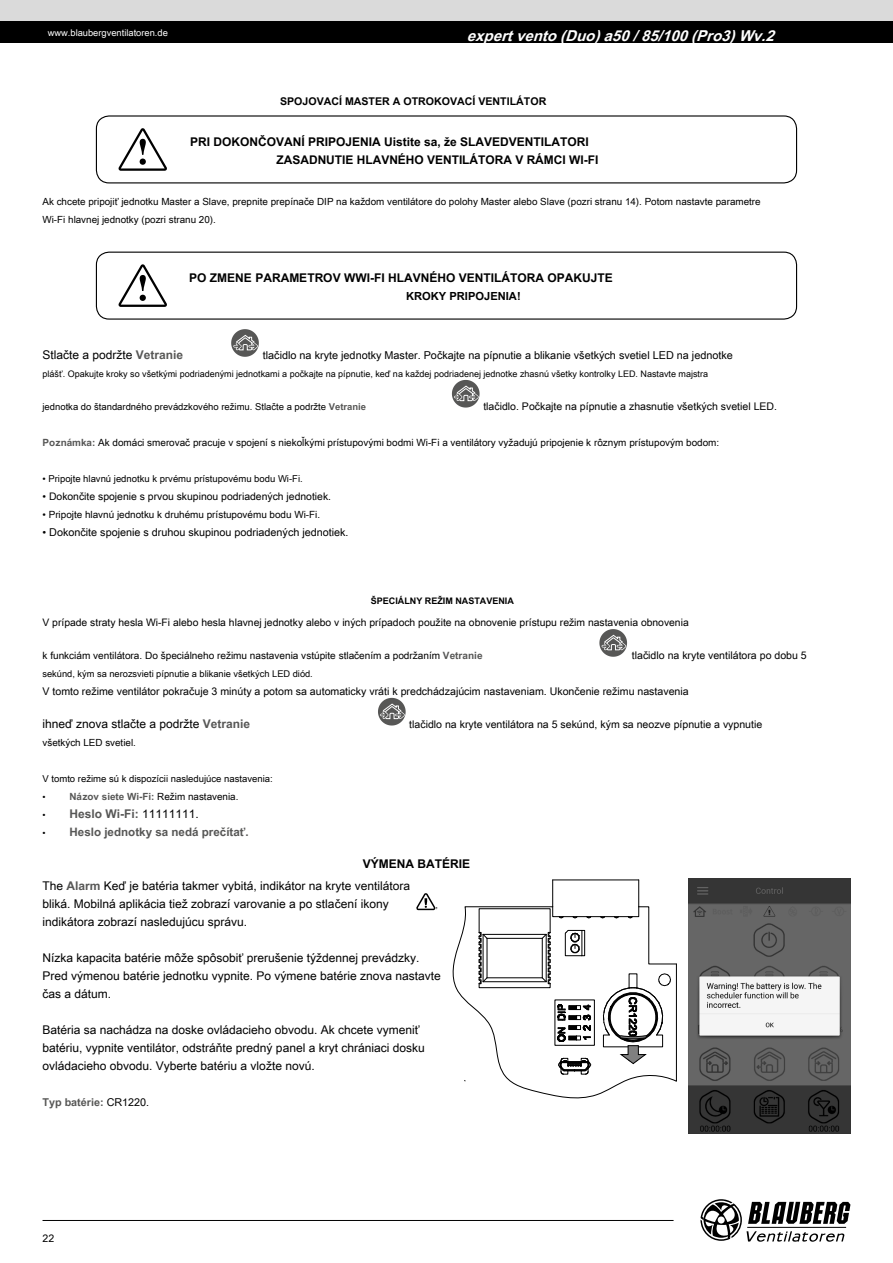
<style>
.page{position:relative;width:893px;height:1263px;background:#fff}
.page>*{position:absolute;margin:0;border:0;box-sizing:border-box;transform-origin:0 0}
.t1{font:italic 700 15px "Arial Unicode MS";color:#fff}
.t2{font:12px/18px "Arial Unicode MS";color:#000}
.t3{font:700 12px/18px "Arial Unicode MS";color:#000}
.t4{font:700 12px "Arial Unicode MS";color:#575756}
.t5{font:700 11.55px "Arial Unicode MS";color:#575756}
.t6{font:700 11.1px "Arial Unicode MS";color:#000}
.t7{font:10.8px "Arial Unicode MS";color:#000}
.t8{font:700 10.8px "Arial Unicode MS";color:#575756}
.t9{font:10.65px "Arial Unicode MS";color:#000}
.t10{font:700 10.65px "Arial Unicode MS";color:#000}
.t11{font:10.5px "Arial Unicode MS";color:#000}
.t12{font:10.35px "Arial Unicode MS";color:#000}
.t13{font:10.05px "Arial Unicode MS";color:#000}
.t14{font:9.9px/18px "Arial Unicode MS";color:#000}
.t15{font:700 9.9px "Arial Unicode MS";color:#575756}
.t16{font:9.45px "Arial Unicode MS";color:#000}
.t17{font:9.3px "Arial Unicode MS";color:#000}
.t18{font:9.3px "Arial Unicode MS";color:#fff}
.t19{font:9px/18px "Arial Unicode MS";color:#000;text-align:justify}
.t20{font:700 9px "Arial Unicode MS";color:#000}
.s1{font-weight:700;color:#575756}
.s2{font-weight:400;color:#000}
.s3{font-weight:700}
</style>
<div class="page">
<div style="left:0;top:0;width:893px;height:21px;background:#dadada"></div>
<div style="left:0;top:21px;width:893px;height:22px;background:#000"></div>
<svg style="left:700px;top:1199px;width:150px;height:43px"></svg>
<hr style="left:43px;top:1220px;width:631px;height:1px;background:#000">
<svg style="left:231px;top:329px;width:28px;height:28px"></svg>
<svg style="left:452px;top:380px;width:28px;height:28px"></svg>
<svg style="left:599px;top:629px;width:28px;height:28px"></svg>
<svg style="left:378px;top:698px;width:28px;height:27px"></svg>
<svg style="left:416px;top:893px;width:19px;height:17px"></svg>
<div style="left:96px;top:252px;width:701px;height:68px;border:1px solid #000;border-radius:13px"></div>
<div style="left:96px;top:115px;width:701px;height:68px;border:1px solid #000;border-radius:13px"></div>
<svg style="left:118px;top:264px;width:49px;height:43px"></svg>
<svg style="left:118px;top:128px;width:49px;height:43px"></svg>
<img style="left:688px;top:879px;width:162px;height:255px">
<svg style="left:452px;top:880px;width:225px;height:219px"></svg>
<p class="t18" style="left:48px;top:26px;width:122px">www.blaubergventilatoren.de</p>
<p class="t1" style="left:467px;top:25px;width:314px">expertvento(Duo)a50/85/100(Pro3)Wv.2</p>
<p class="t10" style="left:280px;top:93px;width:268px">SPOJOVACÍ MASTER A OTROKOVACÍ VENTILÁTOR</p>
<p class="t3" style="left:277px;top:132px;width:323px;text-indent:-86px">PRI DOKONČOVANÍ PRIPOJENIA Uistite sa, že SLAVEDVENTILATORI<br>ZASADNUTIE HLAVNÉHO VENTILÁTORA V RÁMCI WI-FI</p>
<p class="t14" style="left:43px;top:192px;width:720px">Ak chcete pripojiť jednotku Master a Slave, prepnite prepínače DIP na každom ventilátore do polohy Master alebo Slave (pozri stranu 14). Potom nastavte parametre<br>Wi-Fi hlavnej jednotky (pozri stranu 20).</p>
<p class="t3" style="left:189px;top:268px;width:425px">PO ZMENE PARAMETROV WWI-FI HLAVNÉHO VENTILÁTORA OPAKUJTE</p>
<p class="t6" style="left:406px;top:288px;width:116px">KROKY PRIPOJENIA!</p>
<p class="t2" style="left:43px;top:345px;width:142px">Stlačte a podržte <span class="s1">Vetranie</span></p>
<p class="t19" style="left:43px;top:364px;width:667px">plášť. Opakujte kroky so všetkými podriadenými jednotkami a počkajte na pípnutie, keď na každej podriadenej jednotke zhasnú všetky kontrolky LED. Nastavte majstra</p>
<p class="t16" style="left:43px;top:400px;width:325px">jednotka do štandardného prevádzkového režimu. Stlačte a podržte <span class="s1">Vetranie</span></p>
<p class="t11" style="left:483px;top:398px;width:295px">tlačidlo. Počkajte na pípnutie a zhasnutie všetkých svetiel LED.</p>
<p class="t7" style="left:263px;top:347px;width:472px">tlačidlo na kryte jednotky Master. Počkajte na pípnutie a blikanie všetkých svetiel LED na jednotke</p>
<p class="t14" style="left:43px;top:433px;width:678px"><span class="s1">Poznámka:</span> Ak domáci smerovač pracuje v spojení s niekoľkými prístupovými bodmi Wi-Fi a ventilátory vyžadujú pripojenie k rôznym prístupovým bodom:</p>
<p class="t16" style="left:43px;top:472px;width:262px">• Pripojte hlavnú jednotku k prvému prístupovému bodu Wi-Fi.</p>
<p class="t12" style="left:43px;top:489px;width:290px">• Dokončite spojenie s prvou skupinou podriadených jednotiek.</p>
<p class="t14" style="left:43px;top:505px;width:279px">• Pripojte hlavnú jednotku k druhému prístupovému bodu Wi-Fi.</p>
<p class="t7" style="left:43px;top:524px;width:308px">• Dokončite spojenie s druhou skupinou podriadených jednotiek.</p>
<p class="t20" style="left:371px;top:595px;width:145px">ŠPECIÁLNY REŽIM NASTAVENIA</p>
<p class="t12" style="left:43px;top:615px;width:648px">V prípade straty hesla Wi-Fi alebo hesla hlavnej jednotky alebo v iných prípadoch použite na obnovenie prístupu režim nastavenia obnovenia</p>
<p class="t13" style="left:43px;top:648px;width:442px">k funkciám ventilátora. Do špeciálneho režimu nastavenia vstúpite stlačením a podržaním <span class="s1">Vetranie</span></p>
<p class="t11" style="left:632px;top:648px;width:176px">tlačidlo na kryte ventilátora po dobu 5</p>
<p class="t17" style="left:43px;top:667px;width:272px">sekúnd, kým sa nerozsvieti pípnutie a blikanie všetkých LED diód.</p>
<p class="t9" style="left:43px;top:683px;width:648px">V tomto režime ventilátor pokračuje 3 minúty a potom sa automaticky vráti k predchádzajúcim nastaveniam. Ukončenie režimu nastavenia</p>
<p class="t2" style="left:43px;top:714px;width:209px">ihneď znova stlačte a podržte <span class="s1">Vetranie</span></p>
<p class="t11" style="left:409px;top:716px;width:354px">tlačidlo na kryte ventilátora na 5 sekúnd, kým sa neozve pípnutie a vypnutie</p>
<p class="t14" style="left:43px;top:733px;width:95px">všetkých LED svetiel.</p>
<p class="t16" style="left:43px;top:771px;width:232px">V tomto režime sú k dispozícii nasledujúce nastavenia:</p>
<p class="t19" style="left:43px;top:787px;width:5px">• • •</p>
<p class="t15" style="left:70px;top:789px;width:171px">Názov siete Wi-Fi: <span class="s2">Režim nastavenia.</span></p>
<p class="t4" style="left:70px;top:805px;width:131px">Heslo Wi-Fi: <span class="s2">11111111.</span></p>
<p class="t5" style="left:70px;top:823px;width:181px">Heslo jednotky sa nedá prečítať.</p>
<p class="t2" style="left:43px;top:852px;width:429px;line-height:21.9px;text-indent:320px"><span class="s3">VÝMENA BATÉRIE<br></span>The <span class="s1">Alarm</span> Keď je batéria takmer vybitá, indikátor na kryte ventilátora</p>
<p class="t2" style="left:43px;top:894px;width:348px">bliká. Mobilná aplikácia tiež zobrazí varovanie a po stlačení ikony indikátora zobrazí nasledujúcu správu.</p>
<p class="t2" style="left:43px;top:948px;width:400px">Nízka kapacita batérie môže spôsobiť prerušenie týždennej prevádzky.<br>Pred výmenou batérie jednotku vypnite. Po výmene batérie znova nastavte čas a dátum.</p>
<p class="t19" style="left:435px;top:895px;width:4px">,</p>
<p class="t2" style="left:43px;top:1020px;width:384px">Batéria sa nachádza na doske ovládacieho obvodu. Ak chcete vymeniť batériu, vypnite ventilátor, odstráňte predný panel a kryt chrániaci dosku ovládacieho obvodu. Vyberte batériu a vložte novú.</p>
<p class="t8" style="left:43px;top:1094px;width:108px">Typ batérie: <span class="s2">CR1220.</span></p>
<p class="t11" style="left:43px;top:1230px;width:13px">22</p>
</div>
